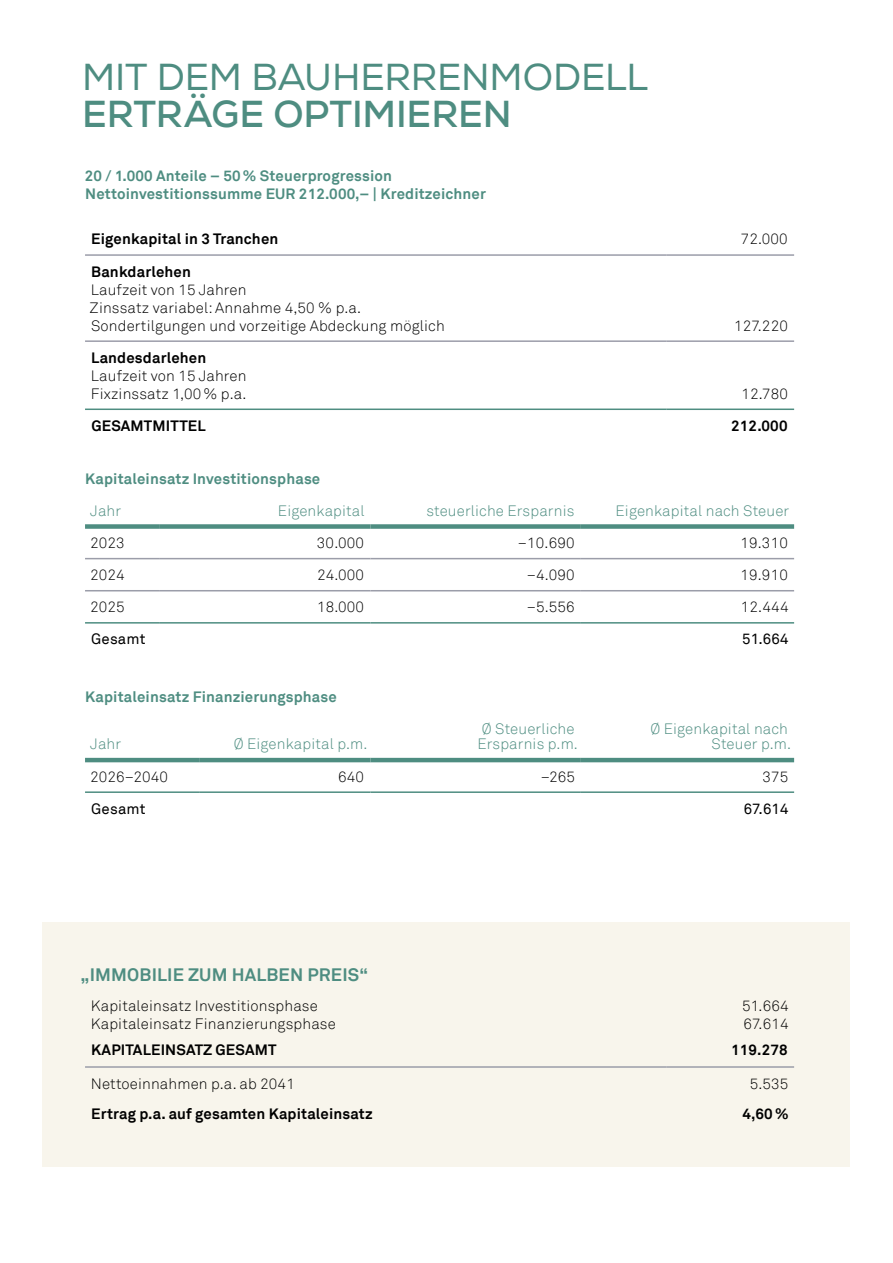
<style>
.page{position:relative;width:893px;height:1263px;background:#fff}
.page>*{position:absolute;margin:0;border:0;box-sizing:border-box;transform-origin:0 0}
.t1{font:37.5px "Nexa";letter-spacing:-.01em;color:#4e8d81}
.t2{font:700 37.5px "Nexa";letter-spacing:-.005em;color:#4e8d81}
.t3{font:700 18px "Akkurat";letter-spacing:.01em;color:#4e8d81}
.t4{font:300 15px/18px "Akkurat";letter-spacing:.01em;color:#000}
.t5{font:700 15px/18px "Akkurat";letter-spacing:.01em;color:#4e8d81}
.t6{font:700 15px "Akkurat";letter-spacing:.01em;color:#000}
.t7{font:300 15px/15.8px "Akkurat";letter-spacing:.01em;color:#4e8d81}
.t8{font:15px "Akkurat";letter-spacing:.01em;color:#000}
</style>
<div class="page">
<div style="left:43px;top:922px;width:807px;height:245px;background:#f8f5ec"></div>
<hr style="left:85px;top:254px;width:581px;height:2px;background:#9b9da9">
<hr style="left:666px;top:254px;width:128px;height:2px;background:#9b9da9">
<hr style="left:85px;top:340px;width:581px;height:2px;background:#9b9da9">
<hr style="left:666px;top:340px;width:128px;height:2px;background:#9b9da9">
<hr style="left:85px;top:408px;width:581px;height:2px;background:#4e8d81">
<hr style="left:666px;top:408px;width:128px;height:2px;background:#4e8d81">
<hr style="left:85px;top:558px;width:75px;height:1px;background:#9b9da9">
<hr style="left:160px;top:558px;width:210px;height:1px;background:#9b9da9">
<hr style="left:370px;top:558px;width:211px;height:1px;background:#9b9da9">
<hr style="left:581px;top:558px;width:213px;height:1px;background:#9b9da9">
<hr style="left:85px;top:590px;width:75px;height:1px;background:#9b9da9">
<div style="left:85px;top:524px;width:75px;height:5px;background:#4e8d81"></div>
<div style="left:160px;top:524px;width:210px;height:5px;background:#4e8d81"></div>
<div style="left:370px;top:524px;width:211px;height:5px;background:#4e8d81"></div>
<div style="left:581px;top:524px;width:213px;height:5px;background:#4e8d81"></div>
<hr style="left:160px;top:590px;width:210px;height:1px;background:#9b9da9">
<hr style="left:370px;top:590px;width:211px;height:1px;background:#9b9da9">
<hr style="left:581px;top:590px;width:213px;height:1px;background:#9b9da9">
<hr style="left:85px;top:622px;width:75px;height:2px;background:#4e8d81">
<hr style="left:160px;top:622px;width:210px;height:2px;background:#4e8d81">
<hr style="left:370px;top:622px;width:211px;height:2px;background:#4e8d81">
<hr style="left:581px;top:622px;width:213px;height:2px;background:#4e8d81">
<hr style="left:85px;top:791px;width:115px;height:2px;background:#4e8d81">
<hr style="left:85px;top:758px;width:115px;height:4px;background:#4e8d81">
<hr style="left:200px;top:758px;width:170px;height:4px;background:#4e8d81">
<hr style="left:370px;top:758px;width:211px;height:4px;background:#4e8d81">
<hr style="left:581px;top:758px;width:213px;height:4px;background:#4e8d81">
<hr style="left:200px;top:791px;width:170px;height:2px;background:#4e8d81">
<hr style="left:370px;top:791px;width:211px;height:2px;background:#4e8d81">
<hr style="left:581px;top:791px;width:213px;height:2px;background:#4e8d81">
<hr style="left:85px;top:1066px;width:581px;height:2px;background:#9b9da9">
<hr style="left:666px;top:1066px;width:128px;height:2px;background:#9b9da9">
<h1 class="t1" style="left:82px;top:55px;width:568px">MIT DEM BAUHERRENMODELL</h1>
<h1 class="t2" style="left:82px;top:90px;width:431px">ERTRÄGE OPTIMIEREN</h1>
<p class="t5" style="left:85px;top:167px;width:402px">20 / 1.000 Anteile – 50% Steuerprogression<br>Nettoinvestitionssumme EUR 212.000,– | Kreditzeichner</p>
<p class="t6" style="left:91px;top:230px;width:189px">Eigenkapital in 3 Tranchen</p>
<p class="t4" style="left:741px;top:230px;width:49px">72.000</p>
<p class="t6" style="left:91px;top:262px;width:101px">Bankdarlehen</p>
<p class="t4" style="left:90px;top:281px;width:357px">Laufzeit von 15 Jahren<br>Zinssatz variabel: Annahme 4,50 % p.a.<br>Sondertilgungen und vorzeitige Abdeckung möglich</p>
<p class="t4" style="left:734px;top:317px;width:55px">127.220</p>
<p class="t6" style="left:91px;top:348px;width:116px">Landesdarlehen</p>
<p class="t4" style="left:91px;top:367px;width:157px">Laufzeit von 15 Jahren<br>Fixzinssatz 1,00% p.a.</p>
<p class="t4" style="left:741px;top:385px;width:48px">12.780</p>
<p class="t6" style="left:91px;top:416px;width:116px">GESAMTMITTEL</p>
<p class="t6" style="left:731px;top:416px;width:58px">212.000</p>
<p class="t5" style="left:85px;top:470px;width:236px">Kapitaleinsatz Investitionsphase</p>
<p class="t7" style="left:90px;top:503px;width:32px">Jahr</p>
<p class="t7" style="left:278px;top:503px;width:88px">Eigenkapital</p>
<p class="t7" style="left:426px;top:503px;width:150px">steuerliche Ersparnis</p>
<p class="t7" style="left:616px;top:503px;width:175px">Eigenkapital nach Steuer</p>
<p class="t4" style="left:90px;top:534px;width:36px">2023</p>
<p class="t4" style="left:317px;top:534px;width:49px">30.000</p>
<p class="t4" style="left:518px;top:534px;width:58px">–10.690</p>
<p class="t4" style="left:740px;top:534px;width:49px">19.310</p>
<p class="t4" style="left:90px;top:566px;width:36px">2024</p>
<p class="t4" style="left:317px;top:566px;width:49px">24.000</p>
<p class="t4" style="left:527px;top:566px;width:49px">–4.090</p>
<p class="t4" style="left:740px;top:566px;width:49px">19.910</p>
<p class="t4" style="left:90px;top:598px;width:36px">2025</p>
<p class="t4" style="left:317px;top:598px;width:49px">18.000</p>
<p class="t4" style="left:527px;top:598px;width:49px">–5.556</p>
<p class="t4" style="left:741px;top:598px;width:49px">12.444</p>
<p class="t8" style="left:91px;top:630px;width:56px">Gesamt</p>
<p class="t8" style="left:742px;top:630px;width:48px">51.664</p>
<p class="t5" style="left:85px;top:688px;width:253px">Kapitaleinsatz Finanzierungsphase</p>
<p class="t7" style="left:90px;top:737px;width:32px">Jahr</p>
<p class="t7" style="left:234px;top:737px;width:135px">Ø Eigenkapital p.m.</p>
<p class="t7" style="left:477px;top:721px;width:102px">Ø Steuerliche<br>Ersparnis p.m.</p>
<p class="t7" style="left:650px;top:721px;width:142px;text-align:right">Ø Eigenkapital nach<br>Steuer p.m.</p>
<p class="t4" style="left:90px;top:768px;width:79px">2026–2040</p>
<p class="t4" style="left:338px;top:768px;width:27px">640</p>
<p class="t4" style="left:541px;top:768px;width:36px">–265</p>
<p class="t4" style="left:762px;top:768px;width:27px">375</p>
<p class="t8" style="left:91px;top:800px;width:56px">Gesamt</p>
<p class="t8" style="left:744px;top:800px;width:46px">67.614</p>
<p class="t3" style="left:81px;top:963px;width:289px">„IMMOBILIE ZUM HALBEN PREIS“</p>
<p class="t4" style="left:91px;top:997px;width:246px">Kapitaleinsatz Investitionsphase<br>Kapitaleinsatz Finanzierungsphase</p>
<p class="t4" style="left:742px;top:997px;width:48px">51.664<br>67.614</p>
<p class="t6" style="left:91px;top:1041px;width:187px">KAPITALEINSATZ GESAMT</p>
<p class="t6" style="left:731px;top:1041px;width:58px">119.278</p>
<p class="t4" style="left:91px;top:1075px;width:205px">Nettoeinnahmen p.a. ab 2041</p>
<p class="t4" style="left:750px;top:1075px;width:40px">5.535</p>
<p class="t6" style="left:91px;top:1104px;width:283px">Ertrag p.a. auf gesamten Kapitaleinsatz</p>
<p class="t6" style="left:742px;top:1104px;width:48px">4,60%</p>
</div>
